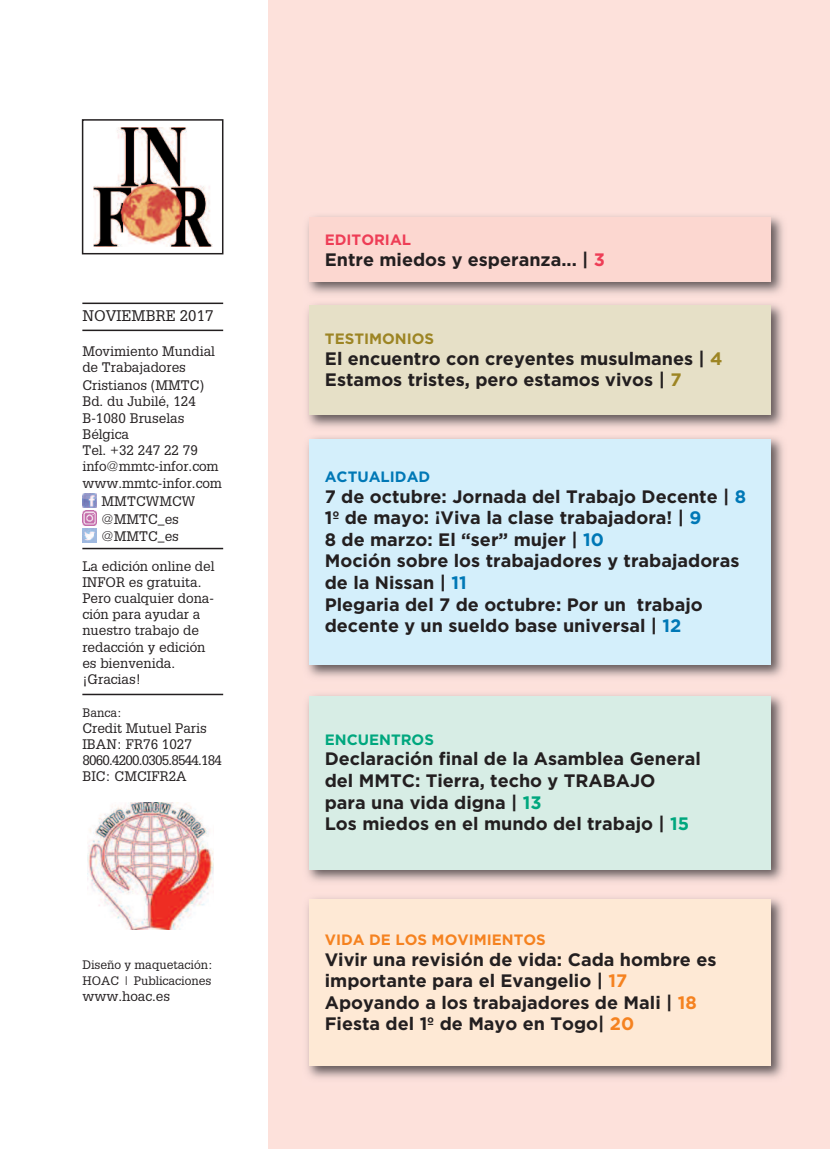
<style>
.page{position:relative;width:830px;height:1149px;background:#fff}
.page>*{position:absolute;margin:0;border:0;box-sizing:border-box;transform-origin:0 0}
.t1{font:700 18px/21.6px "Gotham HTF";color:#231f20}
.t2{font:700 15px "Gotham HTF";color:#f58220}
.t3{font:15px "Glypha LT Std";color:#231f20}
.t4{font:700 15px "Gotham HTF";color:#9d8524}
.t5{font:700 15px "Gotham HTF";color:#00a77e}
.t6{font:700 15px "Gotham HTF";color:#0078b6}
.t7{font:700 15px "Gotham HTF";color:#ee3d56}
.t8{font:13.5px/16.2px "Glypha LT Std";color:#231f20}
.t9{font:12px/15.5px "Glypha LT Std";color:#231f20}
.s1{color:#ee3d56}
.s2{color:#9d8524}
.s3{color:#0078b6}
.s4{color:#00a77e}
.s5{color:#f58220}
</style>
<div class="page">
<div style="left:0;top:0;width:829px;height:1148px;background:#fde1db"></div>
<div style="left:0;top:0;width:268px;height:1148px;background:#fff"></div>
<hr style="left:82px;top:302px;width:141px;height:2px;background:#231f20">
<hr style="left:82px;top:329px;width:141px;height:2px;background:#231f20">
<hr style="left:82px;top:547px;width:141px;height:2px;background:#231f20">
<hr style="left:82px;top:693px;width:141px;height:2px;background:#231f20">
<img style="left:82px;top:493px;width:15px;height:14px">
<img style="left:82px;top:510px;width:15px;height:15px">
<img style="left:82px;top:528px;width:15px;height:14px">
<img style="left:87px;top:802px;width:126px;height:127px">
<img style="left:94px;top:128px;width:118px;height:118px">
<div style="left:82px;top:119px;width:141px;height:135px;border:2px solid #231f20"></div>
<img style="left:307px;top:216px;width:477px;height:78px">
<div style="left:309px;top:217px;width:461px;height:64px;background:#fcd7d0"></div>
<img style="left:307px;top:304px;width:477px;height:124px">
<div style="left:310px;top:305px;width:460px;height:110px;background:#e6e0c7"></div>
<img style="left:307px;top:694px;width:477px;height:188px">
<div style="left:309px;top:696px;width:461px;height:173px;background:#d7ede5"></div>
<img style="left:307px;top:897px;width:477px;height:182px">
<div style="left:309px;top:899px;width:461px;height:166px;background:#fee9d5"></div>
<img style="left:307px;top:437px;width:477px;height:240px">
<div style="left:309px;top:439px;width:461px;height:225px;background:#d4effb"></div>
<p class="t3" style="left:82px;top:307px;width:132px">NOVIEMBRE 2017</p>
<p class="t8" style="left:82px;top:343px;width:141px">Movimiento Mundial de Trabajadores<br>Cristianos (MMTC)<br>Bd. du Jubilé, 124<br>B-1080 Bruselas<br>Bélgica<br>Tel. +32 247 22 79 info@mmtc-infor.com www.mmtc-infor.com</p>
<p class="t8" style="left:101px;top:493px;width:95px;line-height:17.2px">MMTCWMCW @MMTC_es @MMTC_es</p>
<p class="t8" style="left:82px;top:557px;width:133px">La edición online del<br>INFOR es gratuita.<br>Pero cualquier dona&shy;ción para ayudar a nuestro trabajo de redacción y edición es bienvenida. ¡Gracias!</p>
<p class="t9" style="left:82px;top:704px;width:41px">Banca:</p>
<p class="t8" style="left:82px;top:719px;width:141px">Credit Mutuel Paris<br>IBAN: FR76 1027<br>8060.4200.0305.8544.184<br>BIC: CMCIFR2A</p>
<p class="t9" style="left:82px;top:957px;width:132px">Diseño y maquetación:<br>HOAC | Publicaciones</p>
<p class="t8" style="left:82px;top:988px;width:89px">www.hoac.es</p>
<p class="t7" style="left:324px;top:230px;width:88px">EDITORIAL</p>
<p class="t1" style="left:324px;top:249px;width:282px">Entre miedos y esperanza... | <span class="s1">3</span></p>
<p class="t4" style="left:325px;top:330px;width:111px">TESTIMONIOS</p>
<p class="t1" style="left:325px;top:347px;width:399px">El encuentro con creyentes musulmanes | <span class="s2">4<br></span>Estamos tristes, pero estamos vivos | <span class="s2">7</span></p>
<p class="t6" style="left:324px;top:468px;width:107px">ACTUALIDAD</p>
<p class="t1" style="left:324px;top:485px;width:423px">7 de octubre: Jornada del Trabajo Decente | <span class="s3">8<br></span>1º de mayo: ¡Viva la clase trabajadora! | <span class="s3">9<br></span>8 de marzo: El “ser” mujer | <span class="s3">10<br></span>Moción sobre los trabajadores y trabajadoras de la Nissan | <span class="s3">11<br></span>Plegaria del 7 de octubre: Por un trabajo decente y un sueldo base universal | <span class="s3">12</span></p>
<p class="t5" style="left:324px;top:730px;width:111px">ENCUENTROS</p>
<p class="t1" style="left:324px;top:748px;width:377px">Declaración final de la Asamblea General del MMTC: Tierra, techo y TRABAJO para una vida digna | <span class="s4">13<br></span>Los miedos en el mundo del trabajo | <span class="s4">15</span></p>
<p class="t2" style="left:324px;top:930px;width:222px">VIDA DE LOS MOVIMIENTOS</p>
<p class="t1" style="left:324px;top:948px;width:393px">Vivir una revisión de vida: Cada hombre es importante para el Evangelio | <span class="s5">17<br></span>Apoyando a los trabajadores de Mali | <span class="s5">18<br></span>Fiesta del 1º de Mayo en Togo| <span class="s5">20</span></p>
</div>
